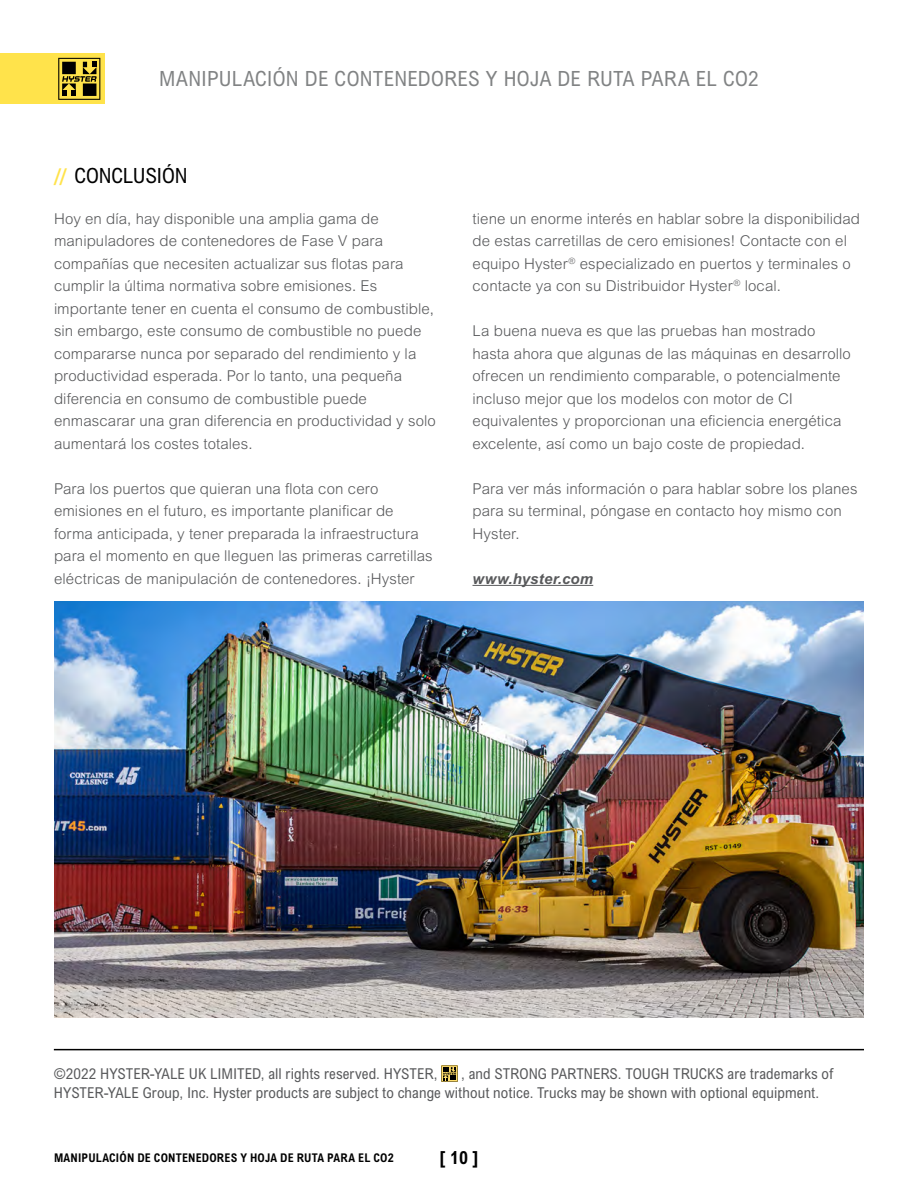
<style>
.page{position:relative;width:918px;height:1188px;background:#fff}
.page>*{position:absolute;margin:0;border:0;box-sizing:border-box;transform-origin:0 0}
.t1{font:condensed 21px "Arial MT Std";letter-spacing:.015em;color:#818384}
.t2{font:condensed 21px "Arial MT Std";letter-spacing:-.01em;color:#000}
.t3{font:700 condensed 18px "Arial MT Std";color:#000}
.t4{font:300 15px/22.5px "Arial MT Std";letter-spacing:.005em;color:#58595b}
.t5{font:condensed 15px/19.5px "Arial MT Std";letter-spacing:.005em;color:#58595b}
.t6{font:italic 700 15px "Arial MT Std";letter-spacing:.015em;color:#58595b}
.t7{font:700 condensed 12px "Arial MT Std";letter-spacing:.015em;color:#000}
.s1{font-family:"Bebas Neue Pro";font-weight:700;font-stretch:normal;color:#ffe34b}
</style>
<div class="page">
<hr style="left:54px;top:1049px;width:810px;height:1px;background:#000">
<svg style="left:441px;top:1066px;width:17px;height:16px"></svg>
<img style="left:54px;top:602px;width:810px;height:416px">
<hr style="left:472px;top:585px;width:121px;height:1px;background:#58595b">
<div style="left:0;top:53px;width:104px;height:51px;background:#ffe34b"></div>
<svg style="left:58px;top:58px;width:42px;height:42px"></svg>
<div style="left:62px;top:62px;width:14px;height:12px;background:#000"></div>
<h1 class="t1" style="left:159px;top:66px;width:601px">MANIPULACIÓN DE CONTENEDORES Y HOJA DE RUTA PARA EL CO2</h1>
<h1 class="t2" style="left:53px;top:163px;width:136px"><span class="s1">//</span> CONCLUSIÓN</h1>
<p class="t4" style="left:54px;top:207px;width:383px">Hoy en día, hay disponible una amplia gama de manipuladores de contenedores de Fase V para compañías que necesiten actualizar sus flotas para cumplir la última normativa sobre emisiones. Es importante tener en cuenta el consumo de combustible, sin embargo, este consumo de combustible no puede compararse nunca por separado del rendimiento y la productividad esperada. Por lo tanto, una pequeña diferencia en consumo de combustible puede enmascarar una gran diferencia en productividad y solo aumentará los costes totales.</p>
<p class="t4" style="left:54px;top:477px;width:380px">Para los puertos que quieran una flota con cero emisiones en el futuro, es importante planificar de forma anticipada, y tener preparada la infraestructura para el momento en que lleguen las primeras carretillas eléctricas de manipulación de contenedores. ¡Hyster</p>
<p class="t4" style="left:472px;top:207px;width:389px">tiene un enorme interés en hablar sobre la disponibilidad de estas carretillas de cero emisiones! Contacte con el equipo Hyster<sup>®</sup> especializado en puertos y terminales o contacte ya con su Distribuidor Hyster<sup>®</sup> local.</p>
<p class="t4" style="left:473px;top:320px;width:380px">La buena nueva es que las pruebas han mostrado hasta ahora que algunas de las máquinas en desarrollo ofrecen un rendimiento comparable, o potencialmente incluso mejor que los modelos con motor de CI equivalentes y proporcionan una eficiencia energética excelente, así como un bajo coste de propiedad.</p>
<p class="t4" style="left:473px;top:477px;width:387px">Para ver más información o para hablar sobre los planes para su terminal, póngase en contacto hoy mismo con<br>Hyster.</p>
<p class="t6" style="left:473px;top:570px;width:122px">www.hyster.com</p>
<p class="t5" style="left:54px;top:1063px;width:385px">©2022 HYSTER-YALE UK LIMITED, all rights reserved. HYSTER,</p>
<p class="t5" style="left:54px;top:1063px;width:781px;text-indent:407px">, and STRONG PARTNERS. TOUGH TRUCKS are trademarks of<br>HYSTER-YALE Group, Inc. Hyster products are subject to change without notice. Trucks may be shown with optional equipment.</p>
<p class="t7" style="left:54px;top:1151px;width:341px">MANIPULACIÓN DE CONTENEDORES Y HOJA DE RUTA PARA EL CO2</p>
<p class="t3" style="left:440px;top:1147px;width:40px">[ 10 ]</p>
</div>
